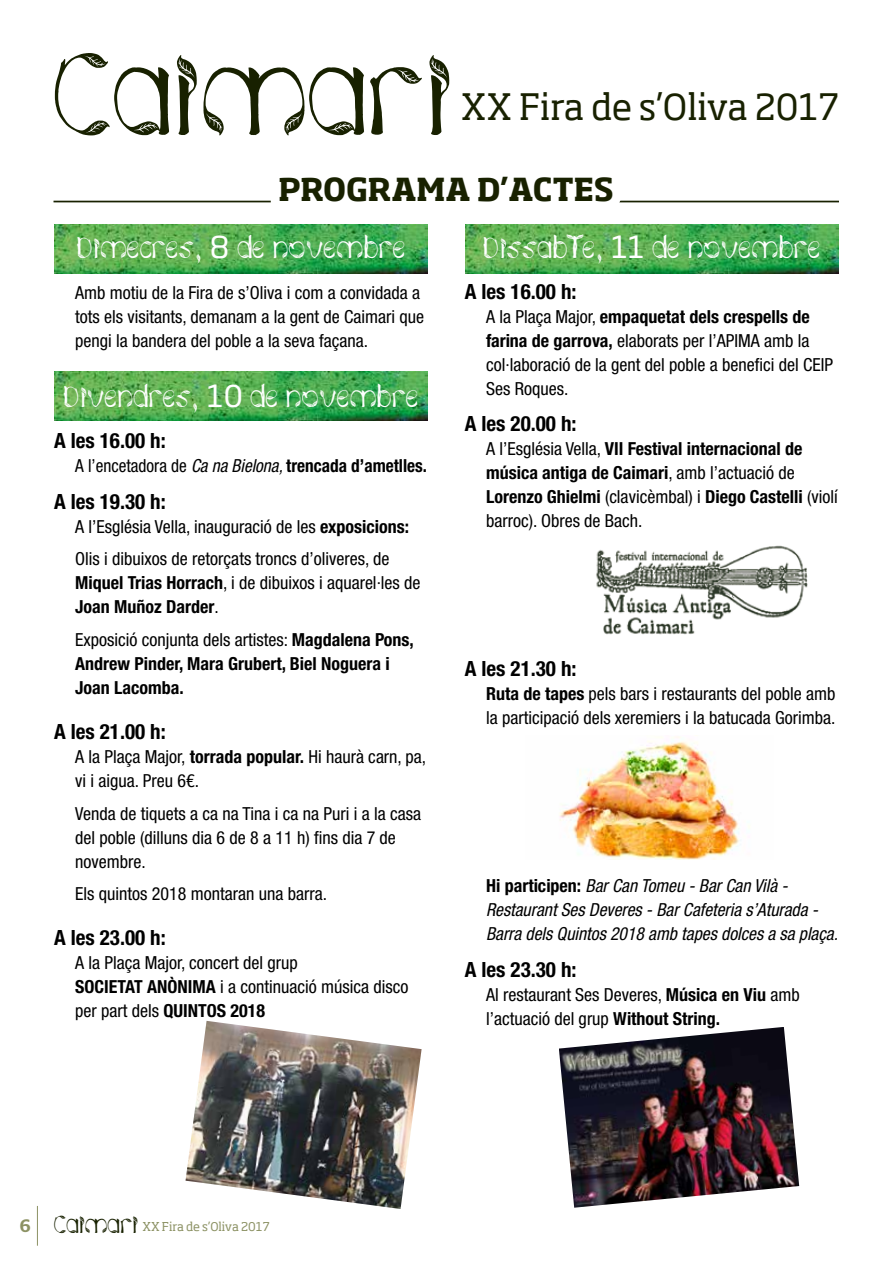
<style>
.page{position:relative;width:893px;height:1263px;background:#fff}
.page>*{position:absolute;margin:0;border:0;box-sizing:border-box;transform-origin:0 0}
.t1{font:120.6px "Hojasdeplata";color:#182100}
.t2{font:35.7px "Soho Std";color:#182100}
.t3{font:700 31.05px "Soho Std";color:#182100}
.t4{font:30px "Hojasdeplata";color:#fff}
.t5{font:700 condensed 21px "Helvetica Neue LT Std";color:#000}
.t6{font:condensed 18px/24px "Helvetica Neue LT Std";color:#000}
.t7{font:700 condensed 18px/24px "Helvetica Neue LT Std";color:#000}
.t8{font:italic condensed 18px/24px "Helvetica Neue LT Std";color:#000}
.t9{font:700 condensed 18px "Helvetica Neue LT Std";color:#000;scale:.96 1}
.t10{font:12px "Soho Std";color:#8c9264}
.s1{font-family:"Soho Std"}
.s2{font-weight:700}
.s3{font-weight:400}
.s4{font-weight:400;font-style:italic}
.s5{font-weight:700;font-style:normal}
.s6{font-family:"Stag Sans";font-weight:500;font-size:18px}
.s7{font-family:"Hojasdeplata";font-size:25.5px;color:#182100}
</style>
<div class="page">
<hr style="left:37px;top:1206px;width:1px;height:40px;background:#8c9264">
<img style="left:54px;top:371px;width:374px;height:49px">
<img style="left:465px;top:225px;width:374px;height:49px">
<img style="left:54px;top:225px;width:374px;height:49px">
<hr style="left:54px;top:201px;width:785px;height:1px;background:#182100">
<svg style="left:262px;top:200px;width:375px;height:67px"></svg>
<img style="left:596px;top:545px;width:212px;height:90px">
<img style="left:559px;top:736px;width:191px;height:124px">
<img style="left:186px;top:1021px;width:236px;height:188px">
<img style="left:559px;top:1027px;width:240px;height:181px">
<h1 class="t1" style="left:54px;top:26px;width:398px">Caimari</h1>
<h2 class="t2" style="left:461px;top:84px;width:380px">XX Fira de s’Oliva 2017</h2>
<h3 class="t3" style="left:278px;top:169px;width:337px">PROGRAMA D’ACTES</h3>
<h3 class="t4" style="left:483px;top:230px;width:339px">Dissabte, <span class="s1">11</span> de novembre</h3>
<p class="t5" style="left:465px;top:278px;width:113px">A les 16.00 h:</p>
<p class="t6" style="left:486px;top:304px;width:349px">A la Plaça Major, <span class="s2">empaquetat dels crespells de farina de garrova,</span> elaborats per l’APIMA amb la col·laboració de la gent del poble a benefici del CEIP Ses Roques.</p>
<p class="t5" style="left:465px;top:411px;width:113px">A les 20.00 h:</p>
<p class="t7" style="left:486px;top:437px;width:353px"><span class="s3">A l’Església Vella,</span> VII Festival internacional de música antiga de Caimari<span class="s3">, amb l’actuació de </span>Lorenzo Ghielmi <span class="s3">(clavicèmbal) i</span> Diego Castelli <span class="s3">(violí barroc). Obres de Bach.</span></p>
<h3 class="t4" style="left:77px;top:230px;width:330px">Dimecres, <span class="s1">8</span> de novembre</h3>
<p class="t6" style="left:75px;top:280px;width:350px">Amb motiu de la Fira de s’Oliva i com a convidada a tots els visitants, demanam a la gent de Caimari que pengi la bandera del poble a la seva façana.</p>
<h3 class="t4" style="left:64px;top:380px;width:357px">Divendres, <span class="s1">10</span> de novembre</h3>
<p class="t5" style="left:54px;top:428px;width:113px">A les 16.00 h:</p>
<p class="t9" style="left:75px;top:455px;width:368px"><span class="s3">A l’encetadora de</span> <span class="s4">Ca na Bielona,</span> trencada d’ametlles.</p>
<p class="t5" style="left:54px;top:489px;width:113px">A les 19.30 h:</p>
<p class="t6" style="left:75px;top:510px;width:335px;line-height:32.5px">A l’Església Vella, inauguració de les <span class="s2">exposicions:<br></span>Olis i dibuixos de retorçats troncs d’oliveres, de</p>
<p class="t7" style="left:75px;top:571px;width:347px">Miquel Trias Horrach<span class="s3">, i de dibuixos i aquarel·les de<br></span>Joan Muñoz Darder<span class="s3">.</span></p>
<p class="t7" style="left:75px;top:627px;width:340px"><span class="s3">Exposició conjunta dels artistes:</span> Magdalena Pons,<br>Andrew Pinder, Mara Grubert, Biel Noguera i<br>Joan Lacomba.</p>
<p class="t5" style="left:54px;top:719px;width:113px">A les 21.00 h:</p>
<p class="t6" style="left:75px;top:745px;width:352px">A la Plaça Major, <span class="s2">torrada popular.</span> Hi haurà carn, pa, vi i aigua. Preu 6€.</p>
<p class="t6" style="left:75px;top:801px;width:347px">Venda de tiquets a ca na Tina i ca na Puri i a la casa del poble (dilluns dia 6 de 8 a 11 h) fins dia 7 de novembre.</p>
<p class="t6" style="left:75px;top:882px;width:253px">Els quintos 2018 montaran una barra.</p>
<p class="t5" style="left:54px;top:925px;width:113px">A les 23.00 h:</p>
<p class="t6" style="left:75px;top:951px;width:335px">A la Plaça Major, concert del grup<br><span class="s2">SOCIETAT ANÒNIMA</span> i a continuació música disco per part dels <span class="s2">QUINTOS 2018</span></p>
<p class="t5" style="left:465px;top:656px;width:113px">A les 21.30 h:</p>
<p class="t6" style="left:486px;top:682px;width:351px"><span class="s2">Ruta de tapes</span> pels bars i restaurants del poble amb la participació dels xeremiers i la batucada Gorimba.</p>
<p class="t8" style="left:486px;top:874px;width:353px"><span class="s5">Hi participen:</span> Bar Can Tomeu - Bar Can Vilà -<br>Restaurant Ses Deveres - Bar Cafeteria s’Aturada -<br>Barra dels Quintos 2018 amb tapes dolces a sa plaça.</p>
<p class="t5" style="left:465px;top:957px;width:113px">A les 23.30 h:</p>
<p class="t6" style="left:486px;top:982px;width:315px">Al restaurant Ses Deveres, <span class="s2">Música en Viu</span> amb l’actuació del grup <span class="s2">Without String.</span></p>
<p class="t10" style="left:20px;top:1219px;width:251px"><span class="s6">6</span> <span class="s7">Caimari</span> XX Fira de s’Oliva 2017</p>
</div>
